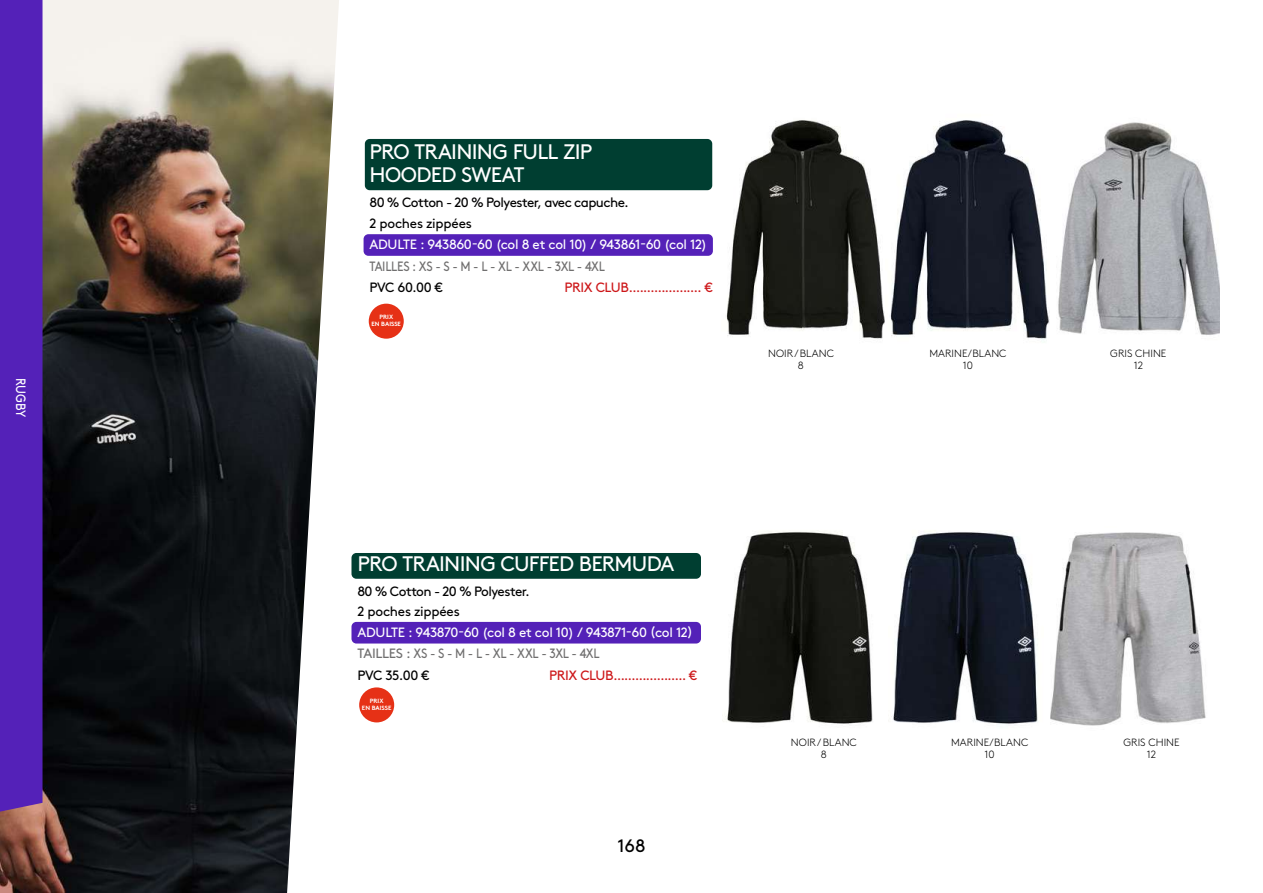
<style>
.page{position:relative;width:1263px;height:893px;background:#fff}
.page>*{position:absolute;margin:0;border:0;box-sizing:border-box;transform-origin:0 0}
.t1{font:21px/23.7px "Brown";letter-spacing:-.035em;color:#fff}
.t2{font:18px "Brown";color:#000}
.t3{font:13.5px/21.3px "Brown";letter-spacing:-.035em;color:#000}
.t4{font:13.5px "Brown";letter-spacing:-.025em;color:#fff}
.t5{font:13.5px "Brown";letter-spacing:-.03em;color:#cd1719}
.t6{font:13.5px "Brown";letter-spacing:-.03em;color:#706f6f;scale:.88 1}
.t7{font:13.5px "Brown";letter-spacing:-.03em;color:#706f6f}
.t8{font:13.5px "Brown";letter-spacing:-.025em;color:#fff;scale:.89 1}
.t9{font:300 10.5px/12px "Brown";letter-spacing:.005em;color:#000;text-align:center}
.t10{font:700 6.15px/7.2px "Brown";color:#fff;text-align:center}
</style>
<div class="page">
<img style="left:0;top:0;width:339px;height:893px">
<div style="left:365px;top:139px;width:347px;height:51px;background:#003e31;border-radius:5px"></div>
<div style="left:364px;top:234px;width:349px;height:22px;background:#5421b8;border-radius:5px"></div>
<div style="left:351px;top:553px;width:350px;height:26px;background:#003e31;border-radius:5px"></div>
<div style="left:351px;top:622px;width:350px;height:21px;background:#5421b8;border-radius:5px"></div>
<img style="left:726px;top:120px;width:159px;height:219px">
<img style="left:890px;top:120px;width:160px;height:220px">
<img style="left:1058px;top:122px;width:161px;height:213px">
<img style="left:725px;top:531px;width:148px;height:193px">
<img style="left:891px;top:531px;width:147px;height:193px">
<img style="left:1050px;top:532px;width:156px;height:194px">
<div style="left:369px;top:304px;width:35px;height:35px;background:#e63116;border-radius:50%"></div>
<div style="left:359px;top:687px;width:35px;height:35px;background:#e63116;border-radius:50%"></div>
<div style="left:0;top:0;width:43px;height:812px;background:#5421b8"></div>
<p class="t8" style="left:31px;top:378px;width:45px;rotate:90deg">RUGBY</p>
<h1 class="t1" style="left:370px;top:138px;width:224px">PRO TRAINING FULL ZIP<br>HOODED SWEAT</h1>
<p class="t3" style="left:369px;top:190px;width:261px">80 % Cotton - 20 % Polyester, avec capuche.<br>2 poches zippées</p>
<p class="t4" style="left:370px;top:234px;width:339px">ADULTE : 943860-60 (col 8 et col 10) / 943861-60 (col 12)</p>
<p class="t6" style="left:370px;top:256px;width:269px">TAILLES : XS - S - M - L - XL - XXL - 3XL - 4XL</p>
<p class="t3" style="left:369px;top:276px;width:75px">PVC 60.00 €</p>
<p class="t5" style="left:565px;top:277px;width:149px">PRIX CLUB.................... €</p>
<p class="t10" style="left:371px;top:313px;width:31px">PRIX<br>EN BAISSE</p>
<p class="t9" style="left:768px;top:347px;width:67px">NOIR / BLANC<br>8</p>
<p class="t9" style="left:929px;top:347px;width:79px">MARINE/BLANC<br>10</p>
<h1 class="t1" style="left:357px;top:551px;width:318px">PRO TRAINING CUFFED BERMUDA</h1>
<p class="t3" style="left:357px;top:580px;width:174px;line-height:19.8px">80 % Cotton - 20 % Polyester.<br>2 poches zippées</p>
<p class="t4" style="left:357px;top:622px;width:337px">ADULTE : 943870-60 (col 8 et col 10) / 943871-60 (col 12)</p>
<p class="t7" style="left:357px;top:643px;width:244px">TAILLES : XS - S - M - L - XL - XXL - 3XL - 4XL</p>
<p class="t3" style="left:357px;top:663px;width:73px">PVC 35.00 €</p>
<p class="t5" style="left:549px;top:665px;width:149px">PRIX CLUB.................... €</p>
<p class="t10" style="left:362px;top:697px;width:31px">PRIX<br>EN BAISSE</p>
<h2 class="t2" style="left:617px;top:832px;width:30px">168</h2>
<p class="t9" style="left:791px;top:735px;width:67px">NOIR / BLANC<br>8</p>
<p class="t9" style="left:951px;top:735px;width:79px">MARINE/BLANC<br>10</p>
<p class="t9" style="left:1110px;top:347px;width:58px">GRIS CHINE<br>12</p>
<p class="t9" style="left:1123px;top:735px;width:58px">GRIS CHINE<br>12</p>
</div>
